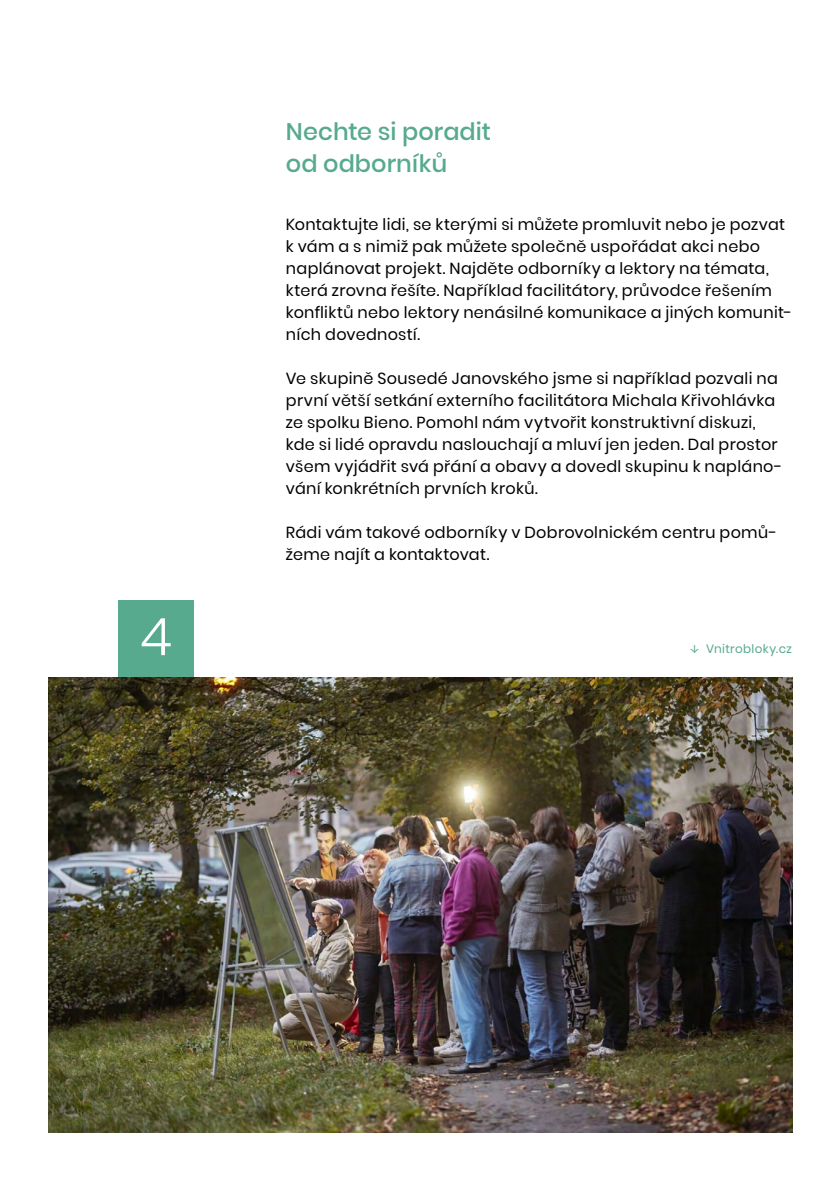
<style>
.page{position:relative;width:840px;height:1191px;background:#fff}
.page>*{position:absolute;margin:0;border:0;box-sizing:border-box;transform-origin:0 0}
.t1{font:300 52px "Poppins";color:#fff}
.t2{font:500 24px/32px "Poppins";color:#57aa8e}
.t3{font:16px/22px "Poppins";letter-spacing:.02em;color:#000}
.t4{font:12px "Poppins";letter-spacing:.03em;color:#57aa8e}
.s1{font-family:"Work Sans"}
</style>
<div class="page">
<img style="left:48px;top:677px;width:743px;height:455px">
<div style="left:118px;top:600px;width:76px;height:77px;background:#57aa8e"></div>
<h1 class="t1" style="left:140px;top:607px;width:33px">4</h1>
<h2 class="t2" style="left:286px;top:116px;width:207px">Nechte si poradit od odborníků</h2>
<p class="t3" style="left:286px;top:213px;width:507px">Kontaktujte lidi, se kterými si můžete promluvit nebo je pozvat k vám a s nimiž pak můžete společně uspořádat akci nebo naplánovat projekt. Najděte odborníky a lektory na témata, která zrovna řešíte. Například facilitátory, průvodce řešením konfliktů nebo lektory nenásilné komunikace a jiných komunit&shy;ních dovedností.</p>
<p class="t3" style="left:286px;top:367px;width:498px">Ve skupině Sousedé Janovského jsme si například pozvali na první větší setkání externího facilitátora Michala Křivohlávka ze spolku Bieno. Pomohl nám vytvořit konstruktivní diskuzi, kde si lidé opravdu naslouchají a mluví jen jeden. Dal prostor všem vyjádřit svá přání a obavy a dovedl skupinu k napláno&shy;vání konkrétních prvních kroků.</p>
<p class="t3" style="left:286px;top:521px;width:492px">Rádi vám takové odborníky v Dobrovolnickém centru pomů&shy;žeme najít a kontaktovat.</p>
<p class="t4" style="left:689px;top:641px;width:103px"><span class="s1">↓</span> Vnitrobloky.cz</p>
</div>
